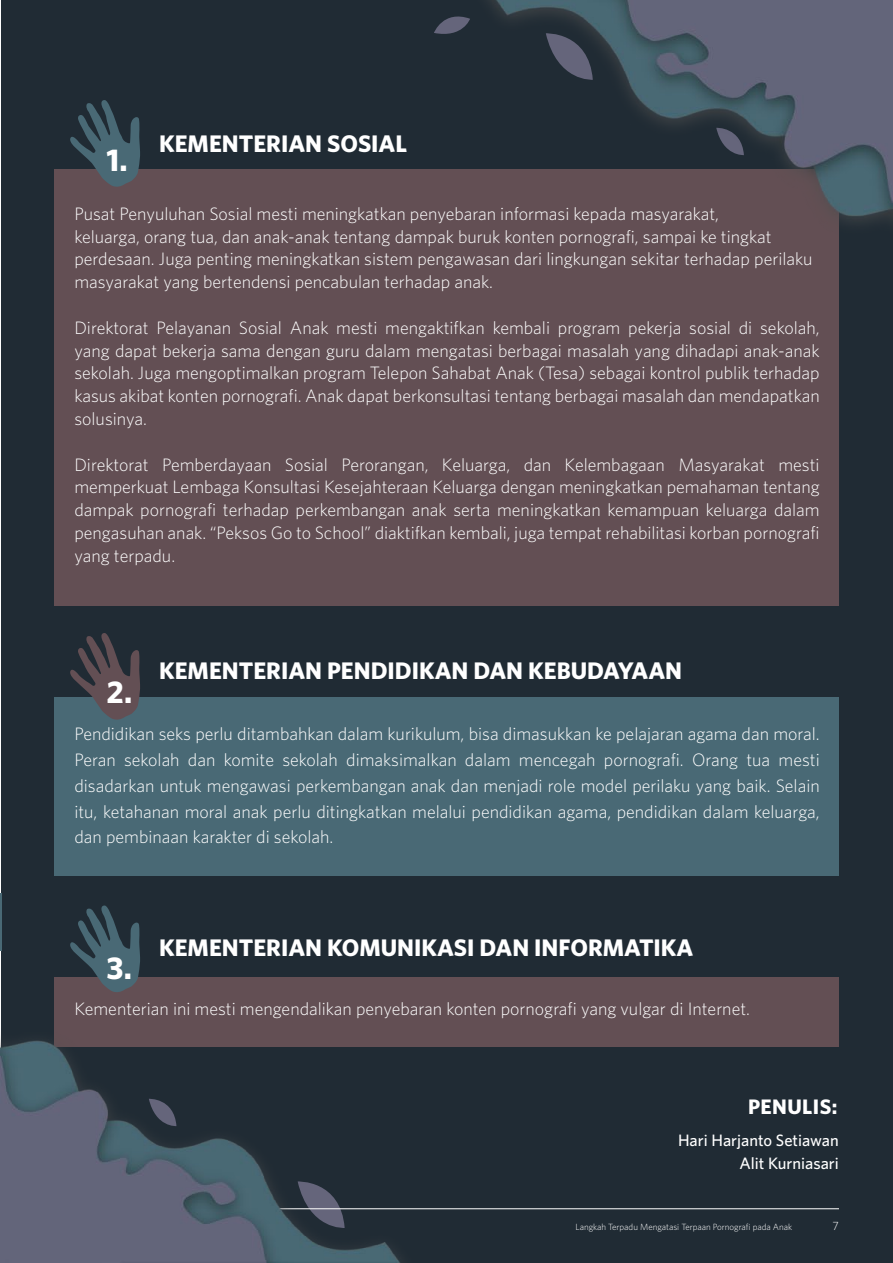
<style>
.page{position:relative;width:893px;height:1263px;background:#fff}
.page>*{position:absolute;margin:0;border:0;box-sizing:border-box;transform-origin:0 0}
.t1{font:700 31.5px "Whitney";color:#fff}
.t2{font:700 24px "Whitney";color:#fff}
.t3{font:700 21px "Whitney";letter-spacing:.02em;color:#fff}
.t4{font:300 18px/22.8px "Whitney";color:#fff;text-align:justify}
.t5{font:500 16.5px/22.8px "Whitney";color:#fff;text-align:right}
.t6{font:300 12px "Whitney";color:#fff}
.t7{font:300 9px "Whitney";color:#fff}
</style>
<div class="page">
<img style="left:0;top:0;width:893px;height:1263px">
<h1 class="t1" style="left:107px;top:140px;width:22px">1.</h1>
<h2 class="t2" style="left:159px;top:129px;width:249px">KEMENTERIAN SOSIAL</h2>
<p class="t4" style="left:74px;top:202px;width:740px;text-align:left">Pusat Penyuluhan Sosial mesti meningkatkan penyebaran informasi kepada masyarakat,<br>keluarga, orang tua, dan anak-anak tentang dampak buruk konten pornografi, sampai ke tingkat perdesaan. Juga penting meningkatkan sistem pengawasan dari lingkungan sekitar terhadap perilaku masyarakat yang bertendensi pencabulan terhadap anak.</p>
<p class="t4" style="left:74px;top:316px;width:747px">Direktorat Pelayanan Sosial Anak mesti mengaktifkan kembali program pekerja sosial di sekolah, yang dapat bekerja sama dengan guru dalam mengatasi berbagai masalah yang dihadapi anak-anak sekolah. Juga mengoptimalkan program Telepon Sahabat Anak (Tesa) sebagai kontrol publik terhadap kasus akibat konten pornografi. Anak dapat berkonsultasi tentang berbagai masalah dan mendapatkan solusinya.</p>
<p class="t4" style="left:74px;top:453px;width:747px">Direktorat Pemberdayaan Sosial Perorangan, Keluarga, dan Kelembagaan Masyarakat mesti memperkuat Lembaga Konsultasi Kesejahteraan Keluarga dengan meningkatkan pemahaman tentang dampak pornografi terhadap perkembangan anak serta meningkatkan kemampuan keluarga dalam pengasuhan anak. “Peksos Go to School” diaktifkan kembali, juga tempat rehabilitasi korban pornografi yang terpadu.</p>
<h1 class="t1" style="left:107px;top:673px;width:27px">2.</h1>
<h2 class="t2" style="left:159px;top:656px;width:524px">KEMENTERIAN PENDIDIKAN DAN KEBUDAYAAN</h2>
<p class="t4" style="left:74px;top:721px;width:747px;line-height:25.8px">Pendidikan seks perlu ditambahkan dalam kurikulum, bisa dimasukkan ke pelajaran agama dan moral.<br>Peran sekolah dan komite sekolah dimaksimalkan dalam mencegah pornografi. Orang tua mesti disadarkan untuk mengawasi perkembangan anak dan menjadi role model perilaku yang baik. Selain itu, ketahanan moral anak perlu ditingkatkan melalui pendidikan agama, pendidikan dalam keluarga, dan pembinaan karakter di sekolah.</p>
<h1 class="t1" style="left:107px;top:949px;width:27px">3.</h1>
<h2 class="t2" style="left:159px;top:933px;width:536px">KEMENTERIAN KOMUNIKASI DAN INFORMATIKA</h2>
<p class="t4" style="left:74px;top:997px;width:677px">Kementerian ini mesti mengendalikan penyebaran konten pornografi yang vulgar di Internet.</p>
<p class="t3" style="left:748px;top:1094px;width:91px">PENULIS:</p>
<p class="t5" style="left:678px;top:1128px;width:162px">Hari Harjanto Setiawan<br>Alit Kurniasari</p>
<p class="t7" style="left:575px;top:1221px;width:218px">Langkah Terpadu Mengatasi Terpaan Pornografi pada Anak</p>
<p class="t6" style="left:832px;top:1219px;width:8px">7</p>
</div>
